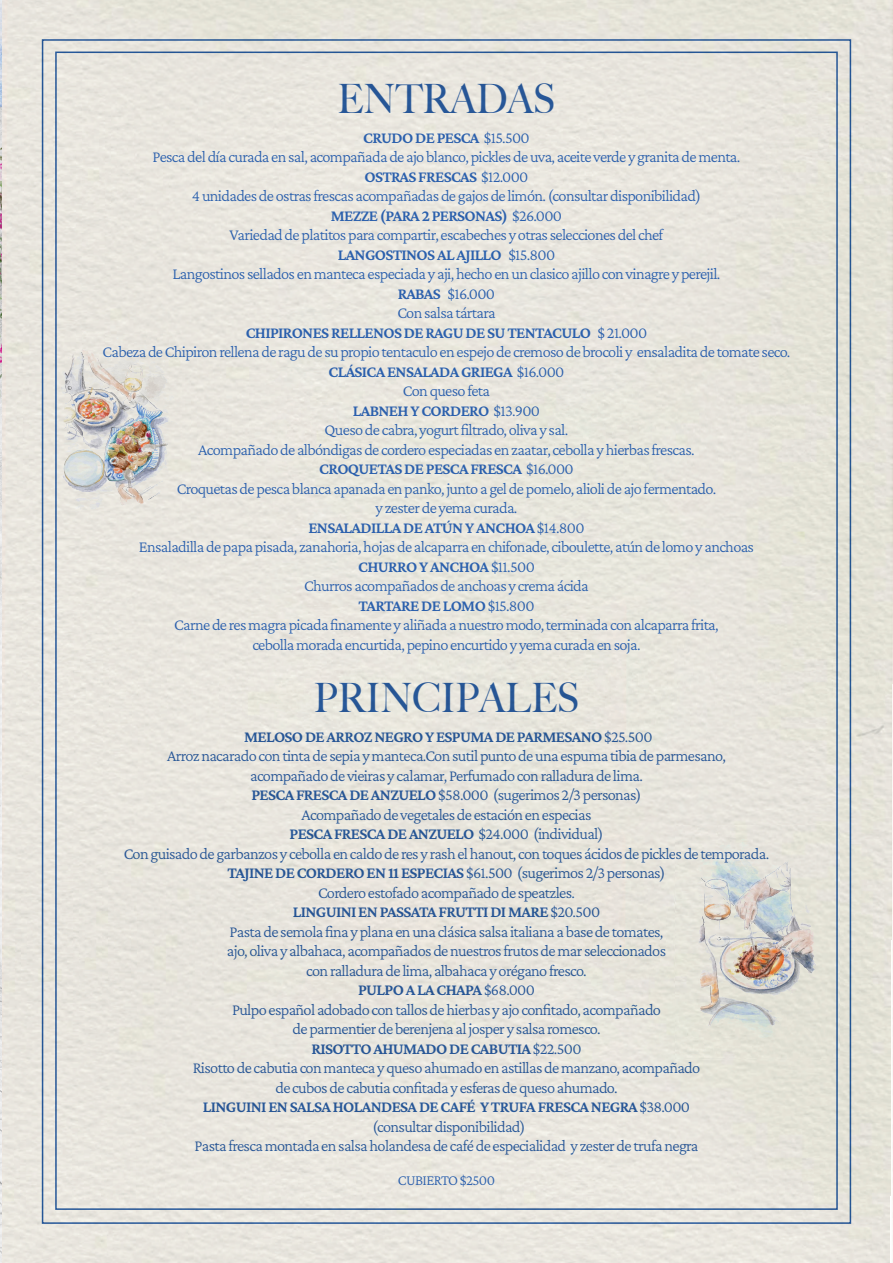
<style>
.page{position:relative;width:893px;height:1263px;background:#fff}
.page>*{position:absolute;margin:0;border:0;box-sizing:border-box;transform-origin:0 0}
.t1{font:500 40.5px "Big Caslon";color:#2b60ad;scale:.9 1}
.t2{font:300 16.5px/19.5px "Crimson Pro";letter-spacing:-.04em;color:#2b60ad;text-align:center}
.t3{font:300 15px "Crimson Pro";letter-spacing:-.04em;color:#2b60ad}
.s1{font-weight:600}
</style>
<div class="page">
<img style="left:2px;top:0;width:891px;height:1263px">
<img style="left:675px;top:826px;width:164px;height:232px">
<img style="left:45px;top:332px;width:136px;height:192px">
<img style="left:0;top:0;width:2px;height:1263px">
<h1 class="t1" style="left:338px;top:66px;width:243px">ENTRADAS</h1>
<p class="t2" style="left:103px;top:127px;width:689px"><span class="s1">CRUDO DE PESCA</span> $15.500<br>Pesca del día curada en sal, acompañada de ajo blanco, pickles de uva, aceite verde y granita de menta.<br><span class="s1">OSTRAS FRESCAS</span> $12.000<br>4 unidades de ostras frescas acompañadas de gajos de limón. (consultar disponibilidad)<br><span class="s1">MEZZE (PARA 2 PERSONAS)</span> $26.000<br>Variedad de platitos para compartir, escabeches y otras selecciones del chef<br><span class="s1">LANGOSTINOS AL AJILLO</span> $15.800<br>Langostinos sellados en manteca especiada y aji, hecho en un clasico ajillo con vinagre y perejil.<br><span class="s1">RABAS</span> $16.000<br>Con salsa tártara<br><span class="s1">CHIPIRONES RELLENOS DE RAGU DE SU TENTACULO</span> $ 21.000<br>Cabeza de Chipiron rellena de ragu de su propio tentaculo en espejo de cremoso de brocoli y ensaladita de tomate seco.<br><span class="s1">CLÁSICA ENSALADA GRIEGA</span> $16.000<br>Con queso feta<br><span class="s1">LABNEH Y CORDERO</span> $13.900<br>Queso de cabra, yogurt filtrado, oliva y sal.<br>Acompañado de albóndigas de cordero especiadas en zaatar, cebolla y hierbas frescas.<br><span class="s1">CROQUETAS DE PESCA FRESCA</span> $16.000<br>Croquetas de pesca blanca apanada en panko, junto a gel de pomelo, alioli de ajo fermentado.<br>y zester de yema curada.<br><span class="s1">ENSALADILLA DE ATÚN Y ANCHOA</span> $14.800<br>Ensaladilla de papa pisada, zanahoria, hojas de alcaparra en chifonade, ciboulette, atún de lomo y anchoas<br><span class="s1">CHURRO Y ANCHOA</span> $11.500<br>Churros acompañados de anchoas y crema ácida<br><span class="s1">TARTARE DE LOMO</span> $15.800<br>Carne de res magra picada finamente y aliñada a nuestro modo, terminada con alcaparra frita,<br>cebolla morada encurtida, pepino encurtido y yema curada en soja.</p>
<h1 class="t1" style="left:314px;top:664px;width:296px">PRINCIPALES</h1>
<p class="t2" style="left:124px;top:726px;width:647px"><span class="s1">MELOSO DE ARROZ NEGRO Y ESPUMA DE PARMESANO</span> $25.500<br>Arroz nacarado con tinta de sepia y manteca.Con sutil punto de una espuma tibia de parmesano,<br>acompañado de vieiras y calamar, Perfumado con ralladura de lima.<br><span class="s1">PESCA FRESCA DE ANZUELO</span> $58.000 (sugerimos 2/3 personas)<br>Acompañado de vegetales de estación en especias<br><span class="s1">PESCA FRESCA DE ANZUELO</span> $24.000 (individual)<br>Con guisado de garbanzos y cebolla en caldo de res y rash el hanout, con toques ácidos de pickles de temporada.<br><span class="s1">TAJINE DE CORDERO EN 11 ESPECIAS</span> $61.500 (sugerimos 2/3 personas)<br>Cordero estofado acompañado de speatzles.<br><span class="s1">LINGUINI EN PASSATA FRUTTI DI MARE</span> $20.500<br>Pasta de semola fina y plana en una clásica salsa italiana a base de tomates,<br>ajo, oliva y albahaca, acompañados de nuestros frutos de mar seleccionados<br>con ralladura de lima, albahaca y orégano fresco.<br><span class="s1">PULPO A LA CHAPA</span> $68.000<br>Pulpo español adobado con tallos de hierbas y ajo confitado, acompañado<br>de parmentier de berenjena al josper y salsa romesco.<br><span class="s1">RISOTTO AHUMADO DE CABUTIA</span> $22.500<br>Risotto de cabutia con manteca y queso ahumado en astillas de manzano, acompañado<br>de cubos de cabutia confitada y esferas de queso ahumado.<br><span class="s1">LINGUINI EN SALSA HOLANDESA DE CAFÉ Y TRUFA FRESCA NEGRA</span> $38.000<br>(consultar disponibilidad)<br>Pasta fresca montada en salsa holandesa de café de especialidad y zester de trufa negra</p>
<p class="t3" style="left:398px;top:1170px;width:99px">CUBIERTO $2500</p>
</div>
